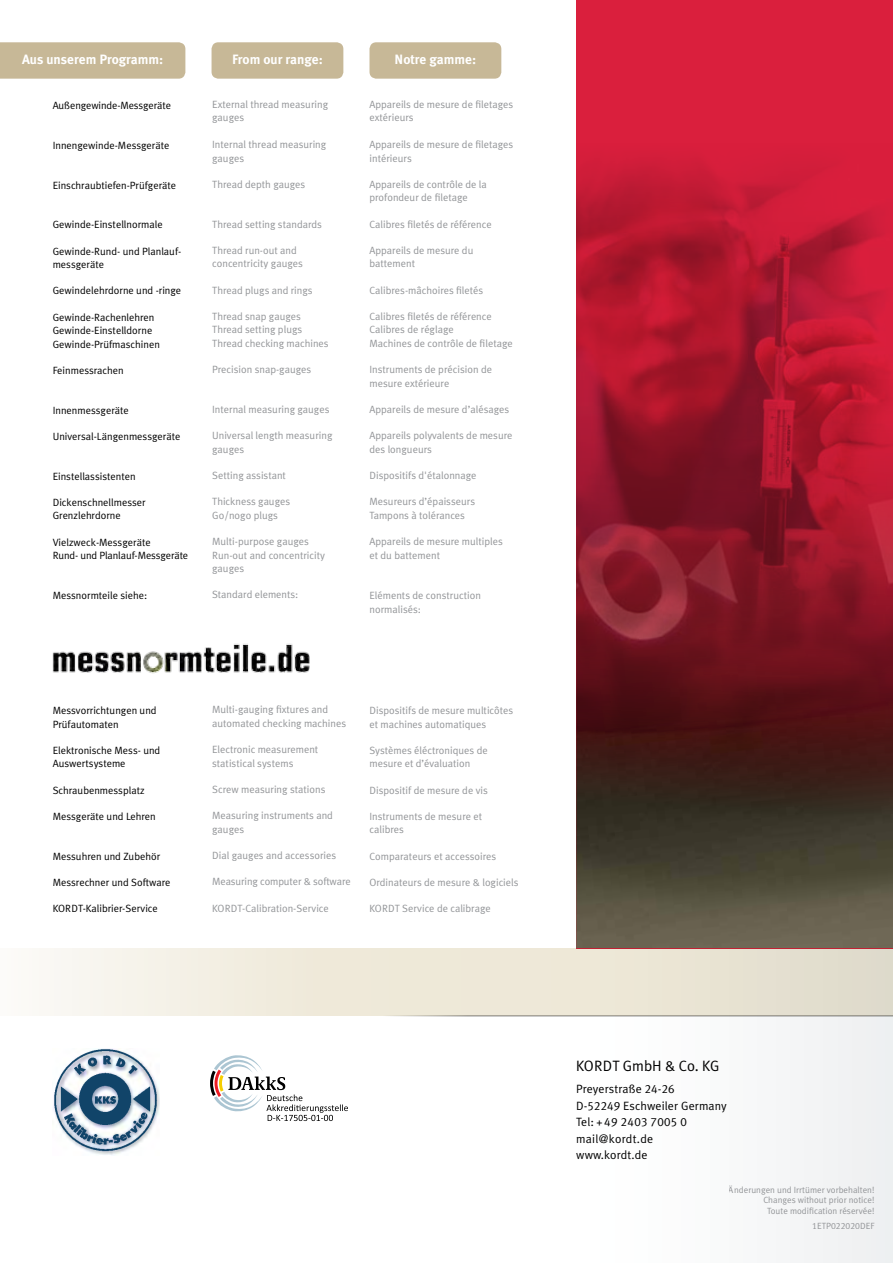
<style>
.page{position:relative;width:893px;height:1263px;background:#fff}
.page>*{position:absolute;margin:0;border:0;box-sizing:border-box;transform-origin:0 0}
.t1{font:15px "Meta Plus Normal";color:#000}
.t2{font:700 13.5px "Meta Plus";color:#fff}
.t3{font:12px/16.5px "Meta Plus Normal";letter-spacing:.01em;color:#000}
.t4{font:12px "Meta Plus Normal Caps";letter-spacing:.025em;color:#000}
.t5{font:10.5px/13.5px "Meta Plus Normal";color:#939598}
.t6{font:10.5px/13.5px "Meta Plus Normal";color:#000}
.t7{font:9px/10.5px "Meta Plus Normal";color:#939598;text-align:right}
.t8{font:9px "Meta Plus Normal Caps";color:#939598}
.s1{font-family:"Meta Plus Normal Caps"}
.s2{font-family:"Meta Plus Normal"}
</style>
<div class="page">
<div style="left:576px;top:948px;width:317px;height:315px;background:#f8f9f9"></div>
<img style="left:576px;top:813px;width:317px;height:135px">
<svg style="left:210px;top:1055px;width:138px;height:66px"></svg>
<img style="left:53px;top:1048px;width:106px;height:105px">
<img style="left:52px;top:643px;width:258px;height:31px">
<div style="left:0;top:948px;width:893px;height:68px;background:linear-gradient(to right,#faf7ee,#e2dcc9)"></div>
<img style="left:576px;top:9px;width:317px;height:804px">
<hr style="left:355px;top:1016px;width:538px;height:1px;background:#000">
<div style="left:0;top:42px;width:185px;height:37px;background:#c7b897"></div>
<div style="left:212px;top:42px;width:131px;height:37px;background:#c7b897;border-radius:7px"></div>
<div style="left:369px;top:42px;width:132px;height:37px;background:#c7b897;border-radius:7px"></div>
<p class="t2" style="left:22px;top:52px;width:143px">Aus unserem Programm:</p>
<p class="t2" style="left:232px;top:52px;width:92px">From our range:</p>
<p class="t2" style="left:395px;top:52px;width:83px">Notre gamme:</p>
<p class="t6" style="left:53px;top:98px;width:120px">Außengewinde-Messgeräte</p>
<p class="t6" style="left:53px;top:138px;width:118px">Innengewinde-Messgeräte</p>
<p class="t6" style="left:53px;top:178px;width:125px">Einschraubtiefen-Prüfgeräte</p>
<p class="t6" style="left:53px;top:218px;width:112px">Gewinde-Einstellnormale</p>
<p class="t6" style="left:53px;top:244px;width:130px">Gewinde-Rund- und Planlauf&shy;messgeräte</p>
<p class="t6" style="left:53px;top:284px;width:130px">Gewindelehrdorne und -ringe</p>
<p class="t6" style="left:53px;top:310px;width:109px">Gewinde-Rachenlehren<br>Gewinde-Einstelldorne<br>Gewinde-Prüfmaschinen</p>
<p class="t6" style="left:53px;top:363px;width:73px">Feinmessrachen</p>
<p class="t6" style="left:53px;top:403px;width:78px">Innenmessgeräte</p>
<p class="t6" style="left:53px;top:429px;width:129px">Universal-Längenmessgeräte</p>
<p class="t6" style="left:53px;top:469px;width:85px">Einstellassistenten</p>
<p class="t6" style="left:53px;top:495px;width:95px">Dickenschnellmesser<br>Grenzlehrdorne</p>
<p class="t6" style="left:53px;top:535px;width:137px">Vielzweck-Messgeräte<br>Rund- und Planlauf-Messgeräte</p>
<p class="t6" style="left:53px;top:588px;width:96px">Messnormteile siehe:</p>
<p class="t5" style="left:212px;top:97px;width:117px">External thread measuring gauges</p>
<p class="t5" style="left:212px;top:138px;width:116px">Internal thread measuring gauges</p>
<p class="t5" style="left:212px;top:177px;width:95px">Thread depth gauges</p>
<p class="t5" style="left:212px;top:217px;width:111px">Thread setting standards</p>
<p class="t5" style="left:212px;top:243px;width:92px">Thread run-out and concentricity gauges</p>
<p class="t5" style="left:212px;top:283px;width:102px">Thread plugs and rings</p>
<p class="t5" style="left:212px;top:309px;width:118px">Thread snap gauges<br>Thread setting plugs<br>Thread checking machines</p>
<p class="t5" style="left:212px;top:363px;width:101px">Precision snap-gauges</p>
<p class="t5" style="left:212px;top:402px;width:119px">Internal measuring gauges</p>
<p class="t5" style="left:212px;top:429px;width:122px">Universal length measuring gauges</p>
<p class="t5" style="left:212px;top:468px;width:75px">Setting assistant</p>
<p class="t5" style="left:212px;top:495px;width:80px">Thickness gauges<br>Go/nogo plugs</p>
<p class="t5" style="left:212px;top:534px;width:114px">Multi-purpose gauges<br>Run-out and concentricity gauges</p>
<p class="t5" style="left:212px;top:588px;width:88px">Standard elements:</p>
<p class="t5" style="left:369px;top:97px;width:145px">Appareils de mesure de filetages extérieurs</p>
<p class="t5" style="left:369px;top:138px;width:145px">Appareils de mesure de filetages intérieurs</p>
<p class="t5" style="left:369px;top:177px;width:119px">Appareils de contrôle de la profondeur de filetage</p>
<p class="t5" style="left:369px;top:217px;width:124px">Calibres filetés de référence</p>
<p class="t5" style="left:369px;top:243px;width:105px">Appareils de mesure du battement</p>
<p class="t5" style="left:369px;top:283px;width:115px">Calibres-mâchoires filetés</p>
<p class="t5" style="left:369px;top:309px;width:145px">Calibres filetés de référence<br>Calibres de réglage<br>Machines de contrôle de filetage</p>
<p class="t5" style="left:369px;top:363px;width:124px">Instruments de précision de mesure extérieure</p>
<p class="t5" style="left:369px;top:402px;width:141px">Appareils de mesure d’alésages</p>
<p class="t5" style="left:369px;top:429px;width:144px">Appareils polyvalents de mesure des longueurs</p>
<p class="t5" style="left:369px;top:468px;width:109px">Dispositifs d'étalonnage</p>
<p class="t5" style="left:369px;top:495px;width:107px">Mesureurs d’épaisseurs<br>Tampons à tolérances</p>
<p class="t5" style="left:369px;top:534px;width:135px">Appareils de mesure multiples et du battement</p>
<p class="t5" style="left:369px;top:588px;width:113px">Eléments de construction normalisés:</p>
<p class="t6" style="left:53px;top:703px;width:105px">Messvorrichtungen und<br>Prüfautomaten</p>
<p class="t6" style="left:53px;top:743px;width:109px">Elektronische Mess- und<br>Auswertsysteme</p>
<p class="t6" style="left:53px;top:783px;width:93px">Schraubenmessplatz</p>
<p class="t6" style="left:53px;top:809px;width:105px">Messgeräte und Lehren</p>
<p class="t6" style="left:53px;top:849px;width:109px">Messuhren und Zubehör</p>
<p class="t6" style="left:53px;top:875px;width:119px">Messrechner und Software</p>
<p class="t6" style="left:53px;top:901px;width:107px">KORDT-Kalibrier-Service</p>
<p class="t5" style="left:212px;top:703px;width:135px">Multi-gauging fixtures and automated checking machines</p>
<p class="t5" style="left:212px;top:743px;width:108px">Electronic measurement statistical systems</p>
<p class="t5" style="left:212px;top:782px;width:115px">Screw measuring stations</p>
<p class="t5" style="left:212px;top:809px;width:122px">Measuring instruments and gauges</p>
<p class="t5" style="left:212px;top:848px;width:126px">Dial gauges and accessories</p>
<p class="t5" style="left:212px;top:875px;width:140px">Measuring computer &amp; software</p>
<p class="t5" style="left:212px;top:902px;width:118px">KORDT-Calibration-Service</p>
<p class="t5" style="left:369px;top:704px;width:145px">Dispositifs de mesure multicôtes et machines automatiques</p>
<p class="t5" style="left:369px;top:743px;width:120px">Systèmes éléctroniques de mesure et d’évaluation</p>
<p class="t5" style="left:369px;top:783px;width:120px">Dispositif de mesure de vis</p>
<p class="t5" style="left:369px;top:809px;width:114px">Instruments de mesure et calibres</p>
<p class="t5" style="left:369px;top:849px;width:128px">Comparateurs et accessoires</p>
<p class="t5" style="left:369px;top:875px;width:151px">Ordinateurs de mesure &amp; logiciels</p>
<p class="t5" style="left:369px;top:902px;width:123px">KORDT Service de calibrage</p>
<h1 class="t1" style="left:576px;top:1057px;width:145px">KORDT GmbH &amp; Co. KG</h1>
<p class="t3" style="left:576px;top:1080px;width:152px">Preyerstraße <span class="s1">24-26<br></span>D-<span class="s1">52249</span> Eschweiler Germany</p>
<p class="t4" style="left:576px;top:1115px;width:112px"><span class="s2">Tel: +</span> 49 2403 7005 0</p>
<p class="t3" style="left:576px;top:1130px;width:79px">mail@kordt.de www.kordt.de</p>
<p class="t7" style="left:729px;top:1184px;width:147px">Änderungen und Irrtümer vorbehalten!<br>Changes without prior notice!<br>Toute modification réservée!</p>
<p class="t8" style="left:812px;top:1220px;width:64px">1ETP022020DEF</p>
</div>
